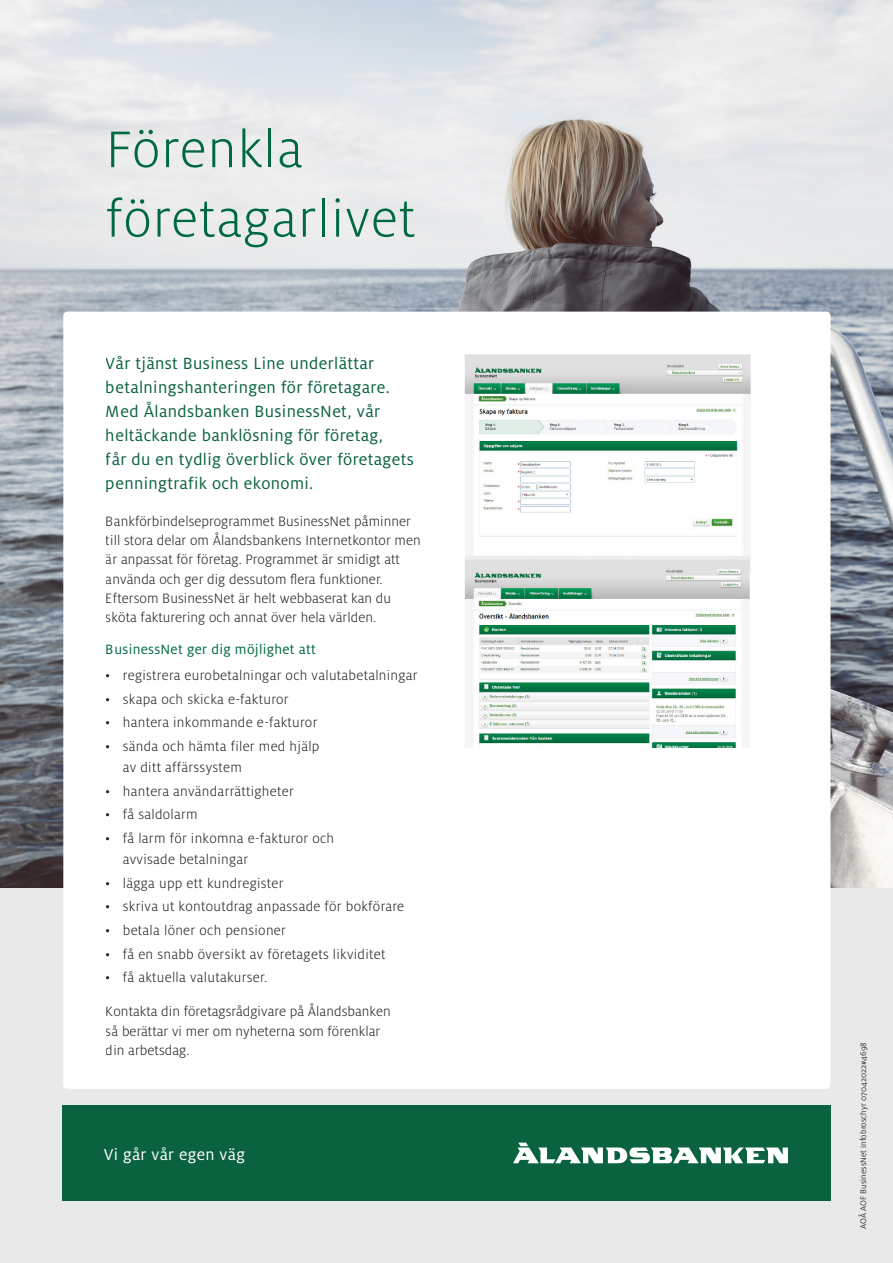
<style>
.page{position:relative;width:893px;height:1263px;background:#fff}
.page>*{position:absolute;margin:0;border:0;box-sizing:border-box;transform-origin:0 0}
.t1{font:300 57px/69.4px "Milo OT";letter-spacing:.02em;color:#00693f}
.t2{font:18px/24px "Milo OT";letter-spacing:.02em;color:#0a623e}
.slogan{font:17.55px "Milo OT";letter-spacing:.02em;color:#fff}
.t3{font:300 15px/19.2px "Milo OT";letter-spacing:.005em;color:#231f20}
.t4{font:15px "Milo OT";letter-spacing:.02em;color:#00693f}
.brödtext{font:300 9px "Milo OT";letter-spacing:.005em;color:#000}
</style>
<div class="page">
<div style="left:0;top:836px;width:893px;height:427px;background:#e9e9e9"></div>
<img style="left:0;top:0;width:893px;height:887px">
<div style="left:63px;top:312px;width:767px;height:777px;background:#fff;border-radius:4px"></div>
<div style="left:62px;top:1105px;width:768px;height:95px;background:#0a623e"></div>
<svg style="left:513px;top:1142px;width:275px;height:21px"></svg>
<img style="left:464px;top:354px;width:287px;height:393px">
<p class="t1" style="left:106px;top:115px;width:311px">Förenkla företagarlivet</p>
<p class="t2" style="left:106px;top:351px;width:309px">Vår tjänst Business Line underlättar betalningshanteringen för företagare.<br>Med Ålandsbanken BusinessNet, vår heltäckande banklösning för företag,<br>får du en tydlig överblick över företagets penningtrafik och ekonomi.</p>
<p class="t3" style="left:106px;top:512px;width:316px">Bankförbindelseprogrammet BusinessNet påminner till stora delar om Ålandsbankens Internetkontor men är anpassat för företag. Programmet är smidigt att använda och ger dig dessutom flera funktioner.<br>Eftersom BusinessNet är helt webbaserat kan du sköta fakturering och annat över hela världen.</p>
<p class="t4" style="left:106px;top:641px;width:211px">BusinessNet ger dig möjlighet att</p>
<p class="t3" style="left:106px;top:666px;width:313px">• registrera eurobetalningar och valutabetalningar</p>
<p class="t3" style="left:106px;top:689px;width:184px">• skapa och skicka e-fakturor</p>
<p class="t3" style="left:106px;top:713px;width:213px">• hantera inkommande e-fakturor</p>
<p class="t3" style="left:123px;top:735px;width:198px;line-height:21.5px;text-indent:-17px">• sända och hämta filer med hjälp av ditt affärssystem</p>
<p class="t3" style="left:106px;top:782px;width:190px">• hantera användarrättigheter</p>
<p class="t3" style="left:106px;top:805px;width:93px">• få saldolarm</p>
<p class="t3" style="left:123px;top:828px;width:213px;line-height:21.5px;text-indent:-17px">• få larm för inkomna e-fakturor och avvisade betalningar</p>
<p class="t3" style="left:106px;top:874px;width:179px">• lägga upp ett kundregister</p>
<p class="t3" style="left:106px;top:897px;width:300px">• skriva ut kontoutdrag anpassade för bokförare</p>
<p class="t3" style="left:106px;top:921px;width:182px">• betala löner och pensioner</p>
<p class="t3" style="left:106px;top:944px;width:281px">• få en snabb översikt av företagets likviditet</p>
<p class="t3" style="left:106px;top:968px;width:163px">• få aktuella valutakurser.</p>
<p class="t3" style="left:106px;top:1002px;width:287px">Kontakta din företagsrådgivare på Ålandsbanken så berättar vi mer om nyheterna som förenklar din arbetsdag.</p>
<p class="slogan" style="left:104px;top:1144px;width:143px">Vi går vår egen väg</p>
<p class="brödtext" style="left:858px;top:1229px;width:188px;rotate:-90deg">AOÅ AOF BusinessNet infobroschyr 07042022#4698</p>
</div>
